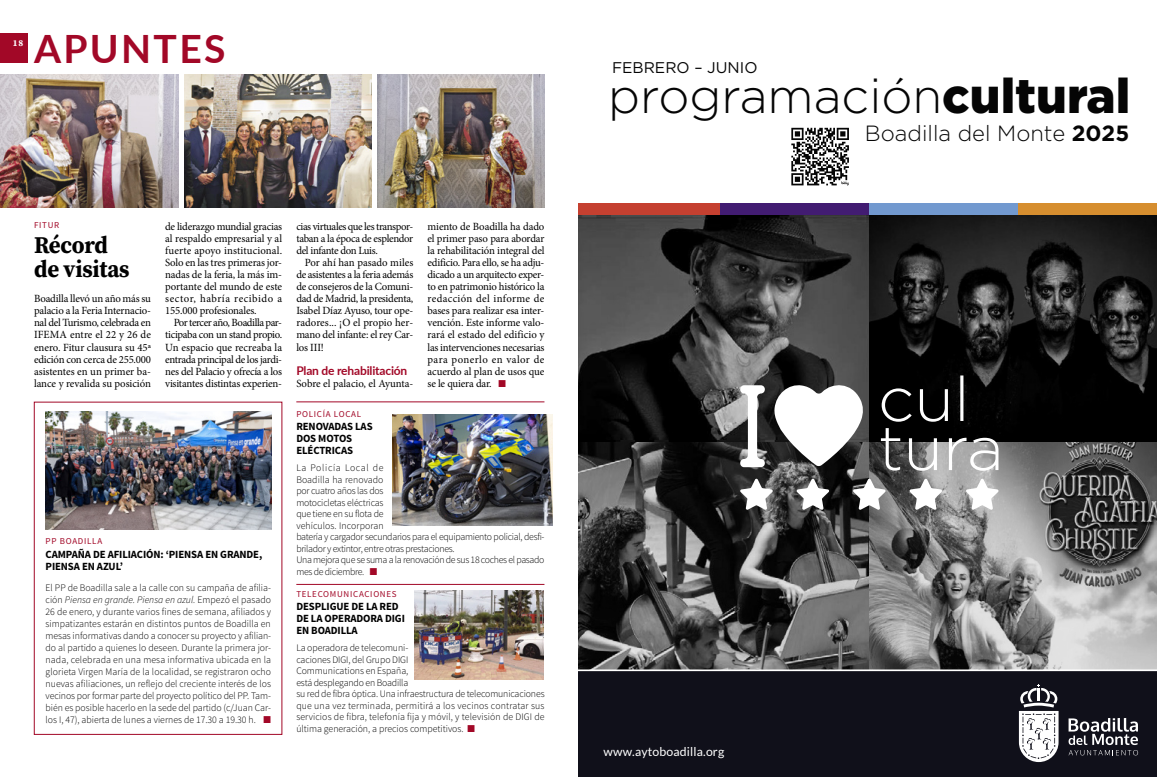
<style>
.page{position:relative;width:1157px;height:777px;background:#fff}
.page>*{position:absolute;margin:0;border:0;box-sizing:border-box;transform-origin:0 0}
.t1{font:300 48.5px "Gotham";color:#050505}
.t2{font:700 39px "Lato";letter-spacing:.06em;color:#a20827}
.t3{font:700 24px/24px "Source Serif Pro";letter-spacing:-.01em;color:#000;scale:.95 1}
.t4{font:300 22px "Gotham";color:#050505}
.t5{font:15.5px "Gotham";color:#050505}
.t6{font:12.3px "Lato";letter-spacing:.01em;color:#fff}
.t7{font:700 12px "Lato";letter-spacing:-.015em;color:#a20827}
.t8{font:11px/12px "Minion Pro";letter-spacing:-.015em;color:#000;text-align:justify}
.t9{font:700 11px/12px "Source Sans Pro";letter-spacing:-.01em;color:#000}
.t10{font:300 10px/11.5px "Source Sans Pro";letter-spacing:-.01em;color:#000}
.t11{font:9px "Source Sans Pro";letter-spacing:.08em;color:#a20827}
.t12{font:700 9px "Source Serif Pro";color:#fff}
.s1{font-style:italic}
.s2{color:#a20827}
.s3{font-weight:900}
.s4{font-weight:700}
</style>
<div class="page">
<div style="left:0;top:33px;width:28px;height:30px;background:#a20827"></div>
<svg style="left:578px;top:215px;width:579px;height:454px;background:#464646"></svg>
<svg style="left:881px;top:428px;width:117px;height:43px;background:#757575"></svg>
<svg style="left:881px;top:375px;width:82px;height:47px;background:#292929"></svg>
<svg style="left:740px;top:385px;width:25px;height:82px"></svg>
<svg style="left:774px;top:382px;width:89px;height:84px"></svg>
<svg style="left:739px;top:478px;width:34px;height:32px"></svg>
<svg style="left:796px;top:478px;width:33px;height:32px"></svg>
<svg style="left:852px;top:478px;width:34px;height:32px"></svg>
<svg style="left:909px;top:478px;width:33px;height:32px"></svg>
<svg style="left:965px;top:478px;width:34px;height:32px"></svg>
<div style="left:578px;top:203px;width:142px;height:12px;background:#c54030"></div>
<div style="left:720px;top:203px;width:149px;height:12px;background:#421c72"></div>
<div style="left:869px;top:203px;width:149px;height:12px;background:#7299cf"></div>
<div style="left:1018px;top:203px;width:139px;height:12px;background:#d68e2f"></div>
<div style="left:578px;top:670px;width:579px;height:107px;background:#10101a"></div>
<hr style="left:578px;top:669px;width:579px;height:2px;background:#fff">
<svg style="left:1068px;top:718px;width:70px;height:37px"></svg>
<svg style="left:1019px;top:684px;width:39px;height:78px"></svg>
<svg style="left:791px;top:128px;width:58px;height:57px"></svg>
<img style="left:0;top:74px;width:178px;height:134px">
<hr style="left:296px;top:401px;width:248px;height:1px;background:#a20827">
<img style="left:392px;top:414px;width:160px;height:111px">
<img style="left:46px;top:411px;width:225px;height:119px">
<img style="left:184px;top:74px;width:187px;height:134px">
<img style="left:377px;top:74px;width:167px;height:134px">
<hr style="left:296px;top:584px;width:248px;height:1px;background:#a20827">
<img style="left:414px;top:590px;width:130px;height:89px">
<p class="t12" style="left:13px;top:36px;width:12px">18</p>
<h2 class="t2" style="left:34px;top:20px;width:193px">APUNTES</h2>
<p class="t11" style="left:34px;top:220px;width:27px">FITUR</p>
<h3 class="t3" style="left:34px;top:232px;width:102px">Récord de visitas</h3>
<p class="t8" style="left:34px;top:293px;width:118px">Boadilla llevó un año más su palacio a la Feria Internacio&shy;nal del Turismo, celebrada en IFEMA entre el 22 y 26 de enero. Fitur clausura su 45ª edición con cerca de 255.000 asistentes en un primer ba&shy;lance y revalida su posición</p>
<p class="t8" style="left:165px;top:221px;width:118px">de liderazgo mundial gracias al respaldo empresarial y al fuerte apoyo institucional.<br>Solo en las tres primeras jor&shy;nadas de la feria, la más im&shy;portante del mundo de este sector, habría recibido a 155.000 profesionales.</p>
<p class="t8" style="left:165px;top:317px;width:118px;text-indent:9px">Por tercer año, Boadilla par&shy;ticipaba con un stand propio.<br>Un espacio que recreaba la entrada principal de los jardi&shy;nes del Palacio y ofrecía a los visitantes distintas experien-</p>
<p class="t11" style="left:46px;top:536px;width:58px">PP BOADILLA</p>
<p class="t9" style="left:46px;top:548px;width:218px">CAMPAÑA DE AFILIACIÓN: ‘PIENSA EN GRANDE,<br>PIENSA EN AZUL’</p>
<p class="t10" style="left:46px;top:581px;width:227px;line-height:12px;text-align:justify">El PP de Boadilla sale a la calle con su campaña de afilia&shy;ción <span class="s1">Piensa en grande. Piensa en azul.</span> Empezó el pasado 26 de enero, y durante varios fines de semana, afiliados y simpatizantes estarán en distintos puntos de Boadilla en mesas informativas dando a conocer su proyecto y afilian&shy;do al partido a quienes lo deseen. Durante la primera jor&shy;nada, celebrada en una mesa informativa ubicada en la glorieta Virgen María de la localidad, se registraron ocho nuevas afiliaciones, un reflejo del creciente interés de los vecinos por formar parte del proyecto político del PP. Tam&shy;bién es posible hacerlo en la sede del partido (c/Juan Car&shy;los I, 47), abierta de lunes a viernes de 17.30 a 19.30 h. <span class="s2">■</span></p>
<p class="t8" style="left:296px;top:221px;width:118px">cias virtuales que les transpor&shy;taban a la época de esplendor del infante don Luis.</p>
<p class="t8" style="left:296px;top:257px;width:118px;text-indent:9px">Por ahí han pasado miles de asistentes a la feria además de consejeros de la Comuni&shy;dad de Madrid, la presidenta, Isabel Díaz Ayuso, tour ope&shy;radores... ¡O el propio her&shy;mano del infante: el rey Car&shy;los III!</p>
<p class="t7" style="left:296px;top:361px;width:112px">Plan de rehabilitación</p>
<p class="t8" style="left:296px;top:377px;width:118px">Sobre el palacio, el Ayunta-</p>
<p class="t11" style="left:296px;top:408px;width:66px">POLICÍA LOCAL</p>
<p class="t9" style="left:296px;top:421px;width:78px">RENOVADAS LAS<br>DOS MOTOS<br>ELÉCTRICAS</p>
<p class="t8" style="left:427px;top:221px;width:118px">miento de Boadilla ha dado el primer paso para abordar la rehabilitación integral del edificio. Para ello, se ha adju&shy;dicado a un arquitecto exper&shy;to en patrimonio histórico la redacción del informe de bases para realizar esa inter&shy;vención. Este informe valo&shy;rará el estado del edificio y las intervenciones necesarias para ponerlo en valor de acuerdo al plan de usos que se le quiera dar. <span class="s2">■</span></p>
<p class="t10" style="left:296px;top:462px;width:250px">La Policía Local de<br>Boadilla ha renovado<br>por cuatro años las dos<br>motocicletas eléctricas<br>que tiene en su flota de<br>vehículos. Incorporan<br>batería y cargador secundarios para el equipamiento policial, desfi&shy;brilador y extintor, entre otras prestaciones.<br>Una mejora que se suma a la renovación de sus 18 coches el pasado mes de diciembre. <span class="s2">■</span></p>
<p class="t11" style="left:296px;top:588px;width:102px">TELECOMUNICACIONES</p>
<p class="t9" style="left:296px;top:600px;width:110px">DESPLIGUE DE LA RED<br>DE LA OPERADORA DIGI<br>EN BOADILLA</p>
<p class="t10" style="left:296px;top:642px;width:250px">La operadora de telecomuni-<br>caciones DIGI, del Grupo DIGI<br>Communications en España,<br>está desplegando en Boadilla<br>su red de fibra óptica. Una infraestructura de telecomunicaciones que una vez terminada, permitirá a los vecinos contratar sus servicios de fibra, telefonía fija y móvil, y televisión de DIGI de última generación, a precios competitivos. <span class="s2">■</span></p>
<h3 class="t5" style="left:612px;top:57px;width:147px">FEBRERO – JUNIO</h3>
<h1 class="t1" style="left:608px;top:65px;width:524px">programación<span class="s3">cultural</span></h1>
<h3 class="t4" style="left:865px;top:120px;width:266px">Boadilla del Monte <span class="s4">2025</span></h3>
<p class="t6" style="left:603px;top:745px;width:122px">www.aytoboadilla.org</p>
</div>
